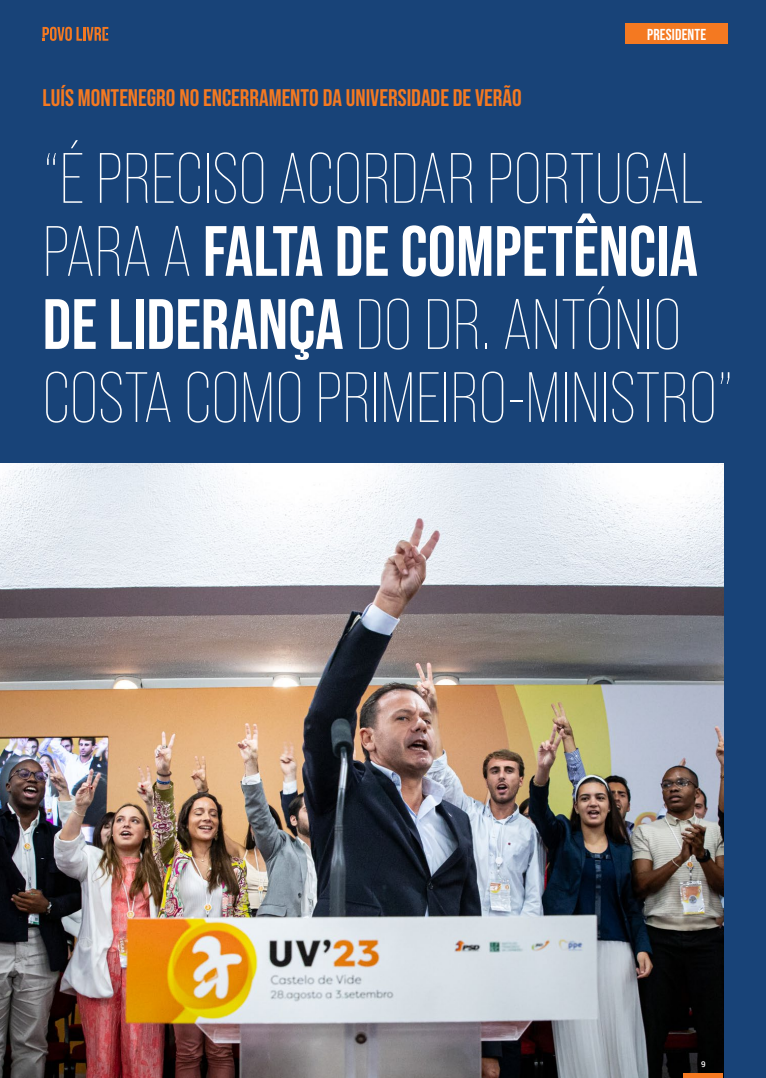
<style>
.page{position:relative;width:766px;height:1078px;background:#fff}
.page>*{position:absolute;margin:0;border:0;box-sizing:border-box;transform-origin:0 0}
.t1{font:300 71px/73px "Bebas Neue Pro";color:#fff}
.t2{font:700 24px "Bebas Neue Pro";color:#f47921}
.t3{font:700 15.8px "Bebas Neue Pro";letter-spacing:.01em;color:#fff}
.t4{font:500 8px "Roboto";color:#fff}
.s1{font-weight:700}
</style>
<div class="page">
<div style="left:0;top:0;width:765px;height:1077px;background:#184378"></div>
<img style="left:0;top:463px;width:723px;height:614px">
<hr style="left:683px;top:1073px;width:40px;height:4px;background:#f47921">
<svg style="left:43px;top:27px;width:65px;height:14px"></svg>
<div style="left:625px;top:24px;width:102px;height:20px;background:#f47921"></div>
<p class="t2" style="left:43px;top:84px;width:480px">LUÍS MONTENEGRO NO ENCERRAMENTO DA UNIVERSIDADE DE VERÃO</p>
<p class="t3" style="left:647px;top:25px;width:60px">PRESIDENTE</p>
<p class="t1" style="left:43px;top:142px;width:692px">“É PRECISO ACORDAR PORTUGAL<br>PARA A <span class="s1">FALTA DE COMPETÊNCIA<br>DE LIDERANÇA</span> DO DR. ANTÓNIO<br>COSTA COMO PRIMEIRO-MINISTRO”</p>
<p class="t4" style="left:701px;top:1058px;width:6px">9</p>
</div>
